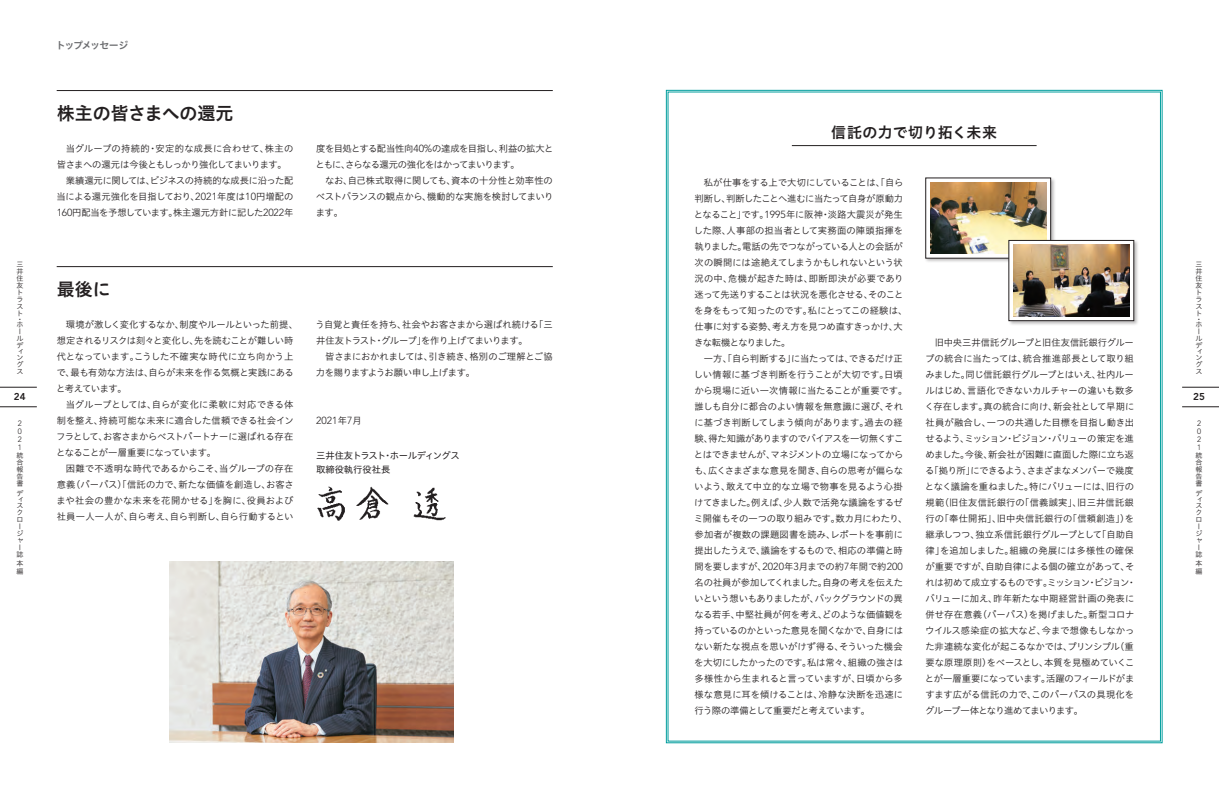
<style>
.page{position:relative;width:1219px;height:794px;background:#fff}
.page>*{position:absolute;margin:0;border:0;box-sizing:border-box;transform-origin:0 0}
.t1{font:18px "Hiragino UD Sans Std W6";letter-spacing:-.005em;color:#231f20}
.t2{font:15px "Hiragino UD Sans Std W6";letter-spacing:.005em;color:#231f20}
.t3{font:300 10.2px "Avenir";color:#231f20}
.t4{font:10px "Hiragino UD Sans Std W6";letter-spacing:-.12em;color:#6c6d70}
.t5{font:800 9.9px "Avenir";color:#231f20}
.t6{font:9.3px/16px "Hiragino UD Sans Std W3";letter-spacing:-.02em;color:#231f20}
.t7{font:9.3px/16px "Hiragino UD Sans Std W3";letter-spacing:-.055em;color:#231f20}
.t8{font:9.3px "Hiragino UD Sans Std W3";letter-spacing:-.04em;color:#231f20}
.t9{font:9.3px "Hiragino UD Sans Std W3";letter-spacing:.025em;color:#231f20}
.t10{font:9.3px/14px "Hiragino UD Sans Std W4";letter-spacing:-.025em;color:#231f20}
.t11{font:300 7.7px/7.9px "Avenir";color:#231f20;text-align:justify}
.t12{font:7px/6.9px "Hiragino UD Sans Std W3";color:#231f20}
.s1{font-family:"Avenir";font-weight:300;font-size:10.2px}
.s2{font-family:"Hiragino UD Sans Std W3";font-weight:400;font-size:9.3px}
</style>
<div class="page">
<svg style="left:666px;top:90px;width:496px;height:653px"></svg>
<hr style="left:57px;top:90px;width:496px;height:1px;background:#231f20">
<hr style="left:57px;top:266px;width:496px;height:1px;background:#231f20">
<hr style="left:792px;top:145px;width:245px;height:1px;background:#231f20">
<img style="left:317px;top:486px;width:129px;height:35px">
<img style="left:170px;top:561px;width:283px;height:182px">
<div style="left:925px;top:177px;width:131px;height:86px;background:#231f20;opacity:.3"></div>
<div style="left:926px;top:178px;width:125px;height:80px;background:#fff"></div>
<img style="left:930px;top:182px;width:116px;height:72px">
<div style="left:1008px;top:239px;width:131px;height:87px;background:#231f20;opacity:.3"></div>
<svg style="left:1009px;top:240px;width:125px;height:81px"></svg>
<img style="left:1013px;top:245px;width:116px;height:71px">
<hr style="left:0;top:387px;width:37px;height:1px;background:#231f20">
<hr style="left:0;top:406px;width:37px;height:1px;background:#231f20">
<hr style="left:1182px;top:387px;width:37px;height:1px;background:#231f20">
<hr style="left:1182px;top:406px;width:37px;height:1px;background:#231f20">
<p class="t4" style="left:56px;top:37px;width:74px">トップメッセージ</p>
<h1 class="t1" style="left:57px;top:99px;width:178px">株主の皆さまへの還元</h1>
<p class="t9" style="left:66px;top:141px;width:229px">当グループの持続的・安定的な成長に合わせて、株主の</p>
<p class="t7" style="left:57px;top:156px;width:232px">皆さまへの還元は今後ともしっかり強化してまいります。</p>
<p class="t6" style="left:66px;top:172px;width:229px">業績還元に関しては、ビジネスの持続的な成長に沿った配</p>
<p class="t6" style="left:56px;top:188px;width:239px">当による還元強化を目指しており、<span class="s1">2021</span>年度は<span class="s1">10</span>円増配の</p>
<p class="t8" style="left:57px;top:205px;width:238px"><span class="s1">160</span>円配当を予想しています。株主還元方針に記した<span class="s1">2022</span>年</p>
<h2 class="t2" style="left:831px;top:121px;width:167px">信託の力で切り拓く未来</h2>
<p class="t7" style="left:315px;top:140px;width:239px">度を目処とする配当性向<span class="s1">40%</span>の達成を目指し、利益の拡大とともに、さらなる還元の強化をはかってまいります。</p>
<p class="t6" style="left:316px;top:172px;width:239px;text-align:justify;text-indent:9px">なお、自己株式取得に関しても、資本の十分性と効率性のベストバランスの観点から、機動的な実施を検討してまいります。</p>
<p class="t6" style="left:694px;top:174px;width:215px;text-indent:10px">私が仕事をする上で大切にしていることは、「自ら判断し、判断したことへ進むに当たって自身が原動力となること」です。<span class="s1">1995</span>年に阪神・淡路大震災が発生した際、人事部の担当者として実務面の陣頭指揮を執りました。電話の先でつながっている人との会話が次の瞬間には途絶えてしまうかもしれないという状況の中、危機が起きた時は、即断即決が必要であり迷って先送りすることは状況を悪化させる、そのことを身をもって知ったのです。私にとってこの経験は、仕事に対する姿勢、考え方を見つめ直すきっかけ、大きな転機となりました。</p>
<p class="t6" style="left:694px;top:350px;width:215px;text-indent:10px">一方、「自ら判断する」に当たっては、できるだけ正しい情報に基づき判断を行うことが大切です。日頃から現場に近い一次情報に当たることが重要です。誰しも自分に都合のよい情報を無意識に選び、それに基づき判断してしまう傾向があります。過去の経験、得た知識がありますのでバイアスを一切無くすことはできませんが、マネジメントの立場になってからも、広くさまざまな意見を聞き、自らの思考が偏らないよう、敢えて中立的な立場で物事を見るよう心掛けてきました。例えば、少人数で活発な議論をするゼミ開催もその一つの取り組みです。数カ月にわたり、参加者が複数の課題図書を読み、レポートを事前に提出したうえで、議論をするもので、相応の準備と時間を要しますが、<span class="s1">2020</span>年<span class="s1">3</span>月までの約<span class="s1">7</span>年間で約<span class="s1">200</span>名の社員が参加してくれました。自身の考えを伝えたいという想いもありましたが、バックグラウンドの異なる若手、中堅社員が何を考え、どのような価値観を持っているのかといった意見を聞くなかで、自身にはない新たな視点を思いがけず得る、そういった機会を大切にしたかったのです。私は常々、組織の強さは多様性から生まれると言っていますが、日頃から多様な意見に耳を傾けることは、冷静な決断を迅速に行う際の準備として重要だと考えています。</p>
<p class="t12" style="left:16px;top:260px;width:8px">三井住友トラスト</p>
<p class="t12" style="left:16px;top:316px;width:8px;line-height:5.3px">・ホ</p>
<p class="t12" style="left:16px;top:327px;width:8px">ールデ</p>
<p class="t12" style="left:16px;top:348px;width:8px;line-height:6px">ィン</p>
<p class="t12" style="left:16px;top:360px;width:8px">グス</p>
<p class="t12" style="left:1196px;top:260px;width:8px">三井住友トラスト</p>
<p class="t12" style="left:1196px;top:316px;width:8px;line-height:5.3px">・ホ</p>
<p class="t12" style="left:1196px;top:327px;width:8px">ールデ</p>
<p class="t12" style="left:1196px;top:348px;width:8px;line-height:6px">ィン</p>
<p class="t12" style="left:1196px;top:360px;width:8px">グス</p>
<h1 class="t1" style="left:57px;top:275px;width:56px">最後に</h1>
<p class="t6" style="left:56px;top:316px;width:243px;text-indent:10px">環境が激しく変化するなか、制度やルールといった前提、想定されるリスクは刻々と変化し、先を読むことが難しい時代となっています。こうした不確実な時代に立ち向かう上で、最も有効な方法は、自らが未来を作る気概と実践にあると考えています。</p>
<p class="t6" style="left:56px;top:396px;width:239px;text-align:justify;text-indent:10px">当グループとしては、自らが変化に柔軟に対応できる体制を整え、持続可能な未来に適合した信頼できる社会インフラとして、お客さまからベストパートナーに選ばれる存在となることが一層重要になっています。</p>
<p class="t6" style="left:56px;top:460px;width:239px;text-align:justify;text-indent:10px">困難で不透明な時代であるからこそ、当グループの存在意義（パーパス）「信託の力で、新たな価値を創造し、お客さまや社会の豊かな未来を花開かせる」を胸に、役員および社員一人一人が、自ら考え、自ら判断し、自ら行動するとい</p>
<p class="t6" style="left:315px;top:316px;width:239px">う自覚と責任を持ち、社会やお客さまから選ばれ続ける「三井住友トラスト・グループ」を作り上げてまいります。</p>
<p class="t6" style="left:316px;top:348px;width:238px;text-indent:9px">皆さまにおかれましては、引き続き、格別のご理解とご協力を賜りますようお願い申し上げます。</p>
<p class="t3" style="left:316px;top:414px;width:47px">2021<span class="s2">年</span>7<span class="s2">月</span></p>
<p class="t6" style="left:925px;top:334px;width:213px;text-indent:10px">旧中央三井信託グループと旧住友信託銀行グループの統合に当たっては、統合推進部長として取り組みました。同じ信託銀行グループとはいえ、社内ルールはじめ、言語化できないカルチャーの違いも数多く存在します。真の統合に向け、新会社として早期に社員が融合し、一つの共通した目標を目指し動き出せるよう、ミッション・ビジョン・バリューの策定を進めました。今後、新会社が困難に直面した際に立ち返る「拠り所」にできるよう、さまざまなメンバーで幾度となく議論を重ねました。特にバリューには、旧行の規範（旧住友信託銀行の「信義誠実」、旧三井信託銀行の「奉仕開拓」、旧中央信託銀行の「信頼創造」）を継承しつつ、独立系信託銀行グループとして「自助自律」を追加しました。組織の発展には多様性の確保が重要ですが、自助自律による個の確立があって、それは初めて成立するものです。ミッション・ビジョン・バリューに加え、昨年新たな中期経営計画の発表に併せ存在意義（パーパス）を掲げました。新型コロナウイルス感染症の拡大など、今まで想像もしなかった非連続な変化が起こるなかでは、プリンシプル（重要な原理原則）をベースとし、本質を見極めていくことが一層重要になっています。活躍のフィールドがますます広がる信託の力で、このパーパスの具現化をグループ一体となり進めてまいります。</p>
<p class="t5" style="left:14px;top:391px;width:13px">24</p>
<p class="t5" style="left:1193px;top:391px;width:13px">25</p>
<p class="t11" style="left:18px;top:419px;width:6px">2<br>0<br>2<br>1</p>
<p class="t12" style="left:16px;top:451px;width:8px;line-height:7.2px;text-align:justify">統合報告書</p>
<p class="t12" style="left:16px;top:490px;width:8px;line-height:5.9px">ディ</p>
<p class="t12" style="left:16px;top:502px;width:8px">スクロージャー誌</p>
<p class="t12" style="left:16px;top:559px;width:8px;line-height:7.2px">本編</p>
<p class="t11" style="left:1197px;top:419px;width:6px">2<br>0<br>2<br>1</p>
<p class="t12" style="left:1196px;top:451px;width:8px;line-height:7.2px;text-align:justify">統合報告書</p>
<p class="t12" style="left:1196px;top:490px;width:8px;line-height:5.9px">ディ</p>
<p class="t12" style="left:1196px;top:502px;width:8px">スクロージャー誌</p>
<p class="t12" style="left:1196px;top:559px;width:8px;line-height:7.2px">本編</p>
<p class="t10" style="left:316px;top:448px;width:145px">三井住友トラスト・ホールディングス取締役執行役社長</p>
</div>
